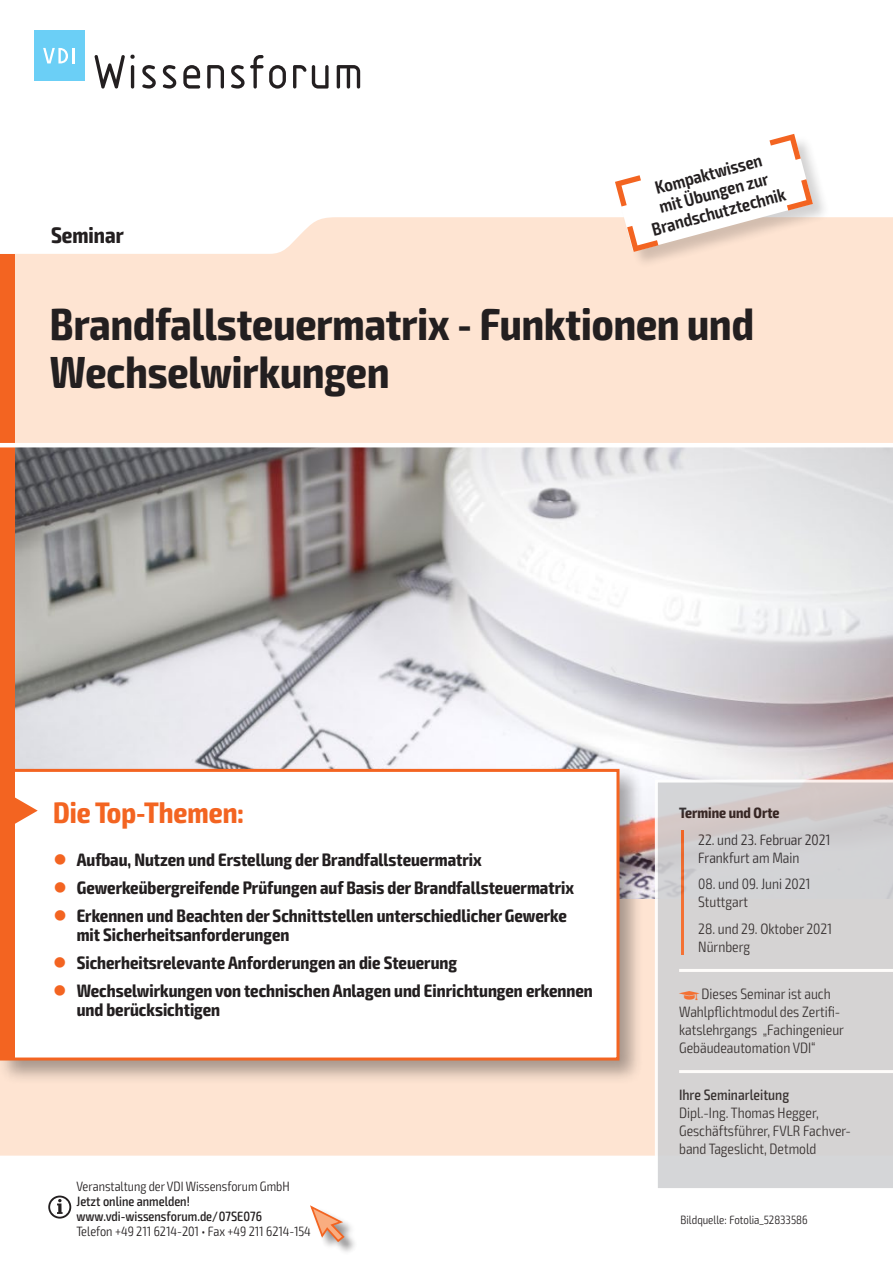
<style>
.page{position:relative;width:893px;height:1263px;background:#fff}
.page>*{position:absolute;margin:0;border:0;box-sizing:border-box;transform-origin:0 0}
.t1{font:700 condensed 45px/48px "Exo 2";color:#231f20}
.t2{font:700 condensed 29.7px "Exo 2";color:#f36421}
.t3{font:700 condensed 22.5px "Exo 2";color:#231f20}
.t4{font:700 condensed 18px/19.5px "Exo 2";color:#231f20}
.t5{font:600 condensed 18px/19.5px "Exo 2";color:#231f20;text-align:center}
.t6{font:300 condensed 15px/18px "Exo 2";color:#231f20}
.t7{font:500 condensed 15px "Exo 2";color:#231f20}
.t8{font:700 condensed 15px "Exo 2";color:#231f20}
.t9{font:300 condensed 13.5px "Exo 2";color:#231f20}
.t10{font:500 condensed 13.5px/15px "Exo 2";color:#231f20}
.t11{font:300 condensed 12px "Exo 2";color:#231f20}
.t12{font:6px "VDI Iconset S4 A Regular";color:#f36421}
.s1{color:#f36421}
</style>
<div class="page">
<div style="left:0;top:217px;width:893px;height:938px;background:#fee4d2"></div>
<img style="left:14px;top:447px;width:879px;height:451px">
<div style="left:0;top:765px;width:644px;height:320px;background:#231f20;opacity:.4"></div>
<div style="left:2px;top:770px;width:616px;height:289px;background:#fff"></div>
<div style="left:3px;top:772px;width:11px;height:285px;background:#f36421"></div>
<div style="left:0;top:769px;width:619px;height:291px;border:3px solid #f36421"></div>
<svg style="left:14px;top:796px;width:24px;height:29px"></svg>
<div style="left:0;top:254px;width:14px;height:519px;background:#f36421"></div>
<div style="left:311px;top:1206px;width:47px;height:49px;background:#231f20;opacity:.5"></div>
<svg style="left:310px;top:1205px;width:36px;height:38px"></svg>
<hr style="left:0;top:443px;width:893px;height:4px;background:#fff">
<svg style="left:655px;top:779px;width:238px;height:409px;background:#d5d2d2"></svg>
<svg style="left:48px;top:1195px;width:23px;height:23px"></svg>
<svg style="left:94px;top:54px;width:41px;height:35px"></svg>
<svg style="left:142px;top:65px;width:14px;height:24px"></svg>
<svg style="left:163px;top:65px;width:13px;height:24px"></svg>
<svg style="left:183px;top:65px;width:17px;height:24px"></svg>
<svg style="left:207px;top:65px;width:17px;height:24px"></svg>
<svg style="left:231px;top:55px;width:55px;height:34px"></svg>
<svg style="left:293px;top:65px;width:36px;height:24px"></svg>
<svg style="left:337px;top:65px;width:23px;height:24px"></svg>
<div style="left:34px;top:30px;width:50px;height:51px;background:#6bcff6"></div>
<svg style="left:43px;top:48px;width:31px;height:15px"></svg>
<div style="left:615px;top:134px;width:215px;height:135px;background:#231f20;opacity:.2"></div>
<svg style="left:614px;top:134px;width:199px;height:118px"></svg>
<p class="t3" style="left:51px;top:221px;width:74px">Seminar</p>
<p class="t5" style="left:640px;top:183px;width:139px;rotate:-15deg">Kompaktwissen<br>mit Übungen zur<br>Brandschutztechnik</p>
<h1 class="t1" style="left:50px;top:301px;width:705px">Brandfallsteuermatrix - Funktionen und<br>Wechselwirkungen</h1>
<h2 class="t2" style="left:53px;top:794px;width:192px">Die Top-Themen:</h2>
<p class="t4" style="left:53px;top:850px;width:430px"><span class="s1">●</span> Aufbau, Nutzen und Erstellung der Brandfallsteuermatrix</p>
<p class="t4" style="left:53px;top:878px;width:522px"><span class="s1">●</span> Gewerkeübergreifende Prüfungen auf Basis der Brandfallsteuermatrix</p>
<p class="t4" style="left:77px;top:906px;width:492px;text-indent:-23px"><span class="s1">●</span> Erkennen und Beachten der Schnittstellen unterschiedlicher Gewerke mit Sicherheitsanforderungen</p>
<p class="t4" style="left:53px;top:953px;width:405px"><span class="s1">●</span> Sicherheitsrelevante Anforderungen an die Steuerung</p>
<p class="t4" style="left:77px;top:981px;width:518px;text-indent:-23px"><span class="s1">●</span> Wechselwirkungen von technischen Anlagen und Einrichtungen erkennen und berücksichtigen</p>
<p class="t9" style="left:77px;top:1178px;width:215px">Veranstaltung der VDI Wissensforum GmbH</p>
<p class="t10" style="left:77px;top:1194px;width:187px">Jetzt online anmelden! www.vdi-wissensforum.de/07SE076</p>
<p class="t9" style="left:77px;top:1223px;width:236px">Telefon +49 211 6214-201 • Fax +49 211 6214-154</p>
<p class="t8" style="left:679px;top:804px;width:102px">Termine und Orte</p>
<p class="t6" style="left:698px;top:831px;width:134px">22. und 23. Februar 2021<br>Frankfurt am Main</p>
<p class="t6" style="left:698px;top:875px;width:114px">08. und 09. Juni 2021<br>Stuttgart</p>
<p class="t6" style="left:698px;top:920px;width:135px">28. und 29. Oktober 2021<br>Nürnberg</p>
<p class="t12" style="left:679px;top:990px;width:22px">z</p>
<p class="t6" style="left:679px;top:985px;width:166px;text-indent:22px">Dieses Seminar ist auch<br>Wahlpflichtmodul des Zertifi&shy;katslehrgangs „Fachingenieur<br>Gebäudeautomation VDI“</p>
<p class="t7" style="left:679px;top:1086px;width:112px">Ihre Seminarleitung</p>
<p class="t6" style="left:679px;top:1104px;width:173px">Dipl.-Ing. Thomas Hegger,<br>Geschäftsführer, FVLR Fachver&shy;band Tageslicht, Detmold</p>
<p class="t11" style="left:681px;top:1212px;width:128px">Bildquelle: Fotolia_52833586</p>
</div>
